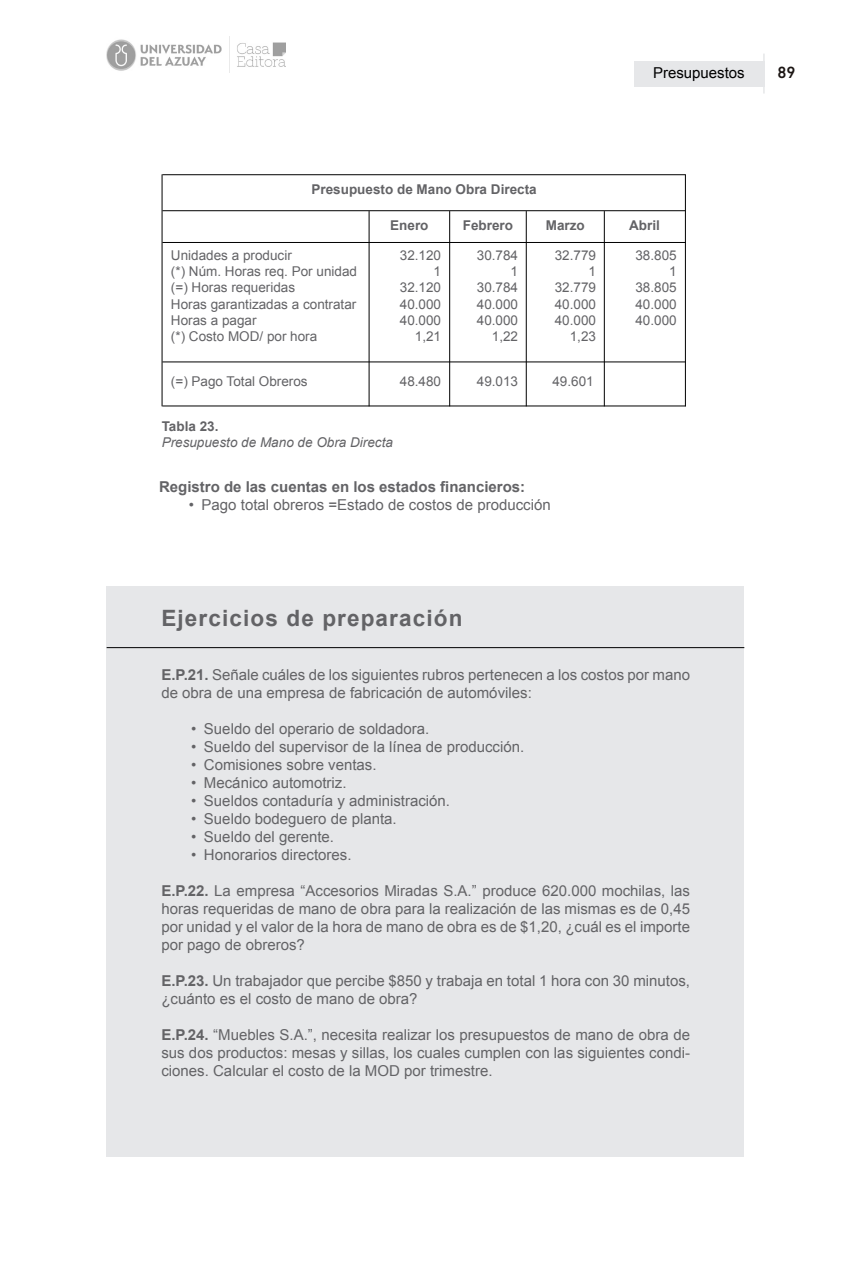
<style>
.page{position:relative;width:851px;height:1263px;background:#fff}
.page>*{position:absolute;margin:0;border:0;box-sizing:border-box;transform-origin:0 0}
.t1{font:700 22.5px "Arial";letter-spacing:.05em;color:#636366}
.t2{font:500 16.5px "DIN Next LT Pro";color:#1b1513}
.t3{font:15px/18px "Arial";color:#636366}
.t4{font:700 15px "Arial";color:#636366}
.t5{font:15px "Arial";color:#000}
.t6{font:13.5px "Arial";color:#636366}
.t7{font:700 13.5px "Arial";color:#636366}
.t8{font:italic 13.5px "Arial";color:#636366}
.s1{font-weight:700}
</style>
<div class="page">
<div style="left:634px;top:61px;width:130px;height:25px;background:#e6e7e9"></div>
<img style="left:106px;top:36px;width:179px;height:36px">
<hr style="left:763px;top:54px;width:1px;height:40px;background:#e6e7e9">
<hr style="left:162px;top:210px;width:523px;height:1px;background:#000">
<hr style="left:162px;top:174px;width:523px;height:1px;background:#000">
<hr style="left:162px;top:242px;width:523px;height:1px;background:#000">
<hr style="left:162px;top:362px;width:523px;height:1px;background:#000">
<hr style="left:162px;top:406px;width:523px;height:1px;background:#000">
<hr style="left:162px;top:174px;width:1px;height:232px;background:#000">
<hr style="left:368px;top:211px;width:1px;height:195px;background:#000">
<hr style="left:449px;top:211px;width:1px;height:195px;background:#000">
<hr style="left:526px;top:211px;width:1px;height:195px;background:#000">
<hr style="left:604px;top:211px;width:1px;height:195px;background:#000">
<hr style="left:685px;top:174px;width:1px;height:232px;background:#000">
<div style="left:107px;top:586px;width:636px;height:571px;background:#e6e7e9"></div>
<hr style="left:107px;top:647px;width:637px;height:1px;background:#000">
<p class="t7" style="left:311px;top:181px;width:227px">Presupuesto de Mano Obra Directa</p>
<p class="t5" style="left:653px;top:63px;width:93px">Presupuestos</p>
<p class="t2" style="left:777px;top:63px;width:20px">89</p>
<p class="t6" style="left:171px;top:246px;width:122px">Unidades a producir</p>
<p class="t6" style="left:171px;top:263px;width:188px">(*) Núm. Horas req. Por unidad</p>
<p class="t6" style="left:171px;top:279px;width:126px">(=) Horas requeridas</p>
<p class="t6" style="left:171px;top:295px;width:187px">Horas garantizadas a contratar</p>
<p class="t6" style="left:171px;top:311px;width:87px">Horas a pagar</p>
<p class="t6" style="left:171px;top:327px;width:148px">(*) Costo MOD/ por hora</p>
<p class="t6" style="left:171px;top:373px;width:138px">(=) Pago Total Obreros</p>
<p class="t7" style="left:390px;top:216px;width:40px">Enero</p>
<p class="t7" style="left:463px;top:216px;width:52px">Febrero</p>
<p class="t7" style="left:545px;top:216px;width:41px">Marzo</p>
<p class="t7" style="left:629px;top:216px;width:32px">Abril</p>
<p class="t6" style="left:400px;top:246px;width:43px">32.120</p>
<p class="t6" style="left:433px;top:263px;width:9px">1</p>
<p class="t6" style="left:400px;top:279px;width:43px">32.120</p>
<p class="t6" style="left:400px;top:295px;width:43px">40.000</p>
<p class="t6" style="left:400px;top:311px;width:43px">40.000</p>
<p class="t6" style="left:415px;top:327px;width:28px">1,21</p>
<p class="t6" style="left:400px;top:373px;width:43px">48.480</p>
<p class="t6" style="left:476px;top:373px;width:43px">49.013</p>
<p class="t6" style="left:552px;top:373px;width:43px">49.601</p>
<p class="t6" style="left:476px;top:246px;width:43px">30.784</p>
<p class="t6" style="left:510px;top:263px;width:9px">1</p>
<p class="t6" style="left:476px;top:279px;width:43px">30.784</p>
<p class="t6" style="left:476px;top:295px;width:43px">40.000</p>
<p class="t6" style="left:476px;top:311px;width:43px">40.000</p>
<p class="t6" style="left:492px;top:327px;width:28px">1,22</p>
<p class="t6" style="left:554px;top:246px;width:43px">32.779</p>
<p class="t6" style="left:588px;top:263px;width:9px">1</p>
<p class="t6" style="left:554px;top:279px;width:43px">32.779</p>
<p class="t6" style="left:554px;top:295px;width:43px">40.000</p>
<p class="t6" style="left:554px;top:311px;width:43px">40.000</p>
<p class="t6" style="left:569px;top:327px;width:28px">1,23</p>
<p class="t6" style="left:635px;top:246px;width:43px">38.805</p>
<p class="t6" style="left:669px;top:263px;width:9px">1</p>
<p class="t6" style="left:635px;top:279px;width:43px">38.805</p>
<p class="t6" style="left:635px;top:295px;width:43px">40.000</p>
<p class="t6" style="left:635px;top:311px;width:43px">40.000</p>
<p class="t7" style="left:162px;top:417px;width:58px">Tabla 23.</p>
<p class="t8" style="left:162px;top:434px;width:233px">Presupuesto de Mano de Obra Directa</p>
<p class="t4" style="left:159px;top:477px;width:367px">Registro de las cuentas en los estados financieros:</p>
<p class="t3" style="left:189px;top:496px;width:363px">• Pago total obreros =Estado de costos de producción</p>
<p class="t1" style="left:161px;top:603px;width:302px">Ejercicios de preparación</p>
<p class="t3" style="left:161px;top:666px;width:530px"><span class="s1">E.P.21.</span> Señale cuáles de los siguientes rubros pertenecen a los costos por mano de obra de una empresa de fabricación de automóviles:</p>
<p class="t3" style="left:191px;top:720px;width:239px">• Sueldo del operario de soldadora.</p>
<p class="t3" style="left:191px;top:738px;width:334px">• Sueldo del supervisor de la línea de producción.</p>
<p class="t3" style="left:191px;top:756px;width:187px">• Comisiones sobre ventas.</p>
<p class="t3" style="left:191px;top:774px;width:157px">• Mecánico automotriz.</p>
<p class="t3" style="left:191px;top:792px;width:260px">• Sueldos contaduría y administración.</p>
<p class="t3" style="left:191px;top:810px;width:207px">• Sueldo bodeguero de planta.</p>
<p class="t3" style="left:191px;top:828px;width:144px">• Sueldo del gerente.</p>
<p class="t3" style="left:191px;top:846px;width:162px">• Honorarios directores.</p>
<p class="t3" style="left:161px;top:882px;width:530px;text-align:justify"><span class="s1">E.P.22.</span> La empresa “Accesorios Miradas S.A.” produce 620.000 mochilas, las horas requeridas de mano de obra para la realización de las mismas es de 0,45 por unidad y el valor de la hora de mano de obra es de $1,20, ¿cuál es el importe por pago de obreros?</p>
<p class="t3" style="left:161px;top:972px;width:530px"><span class="s1">E.P.23.</span> Un trabajador que percibe $850 y trabaja en total 1 hora con 30 minutos, ¿cuánto es el costo de mano de obra?</p>
<p class="t3" style="left:161px;top:1026px;width:530px;text-align:justify"><span class="s1">E.P.24.</span> “Muebles S.A.”, necesita realizar los presupuestos de mano de obra de sus dos productos: mesas y sillas, los cuales cumplen con las siguientes condi&shy;ciones. Calcular el costo de la MOD por trimestre.</p>
</div>
